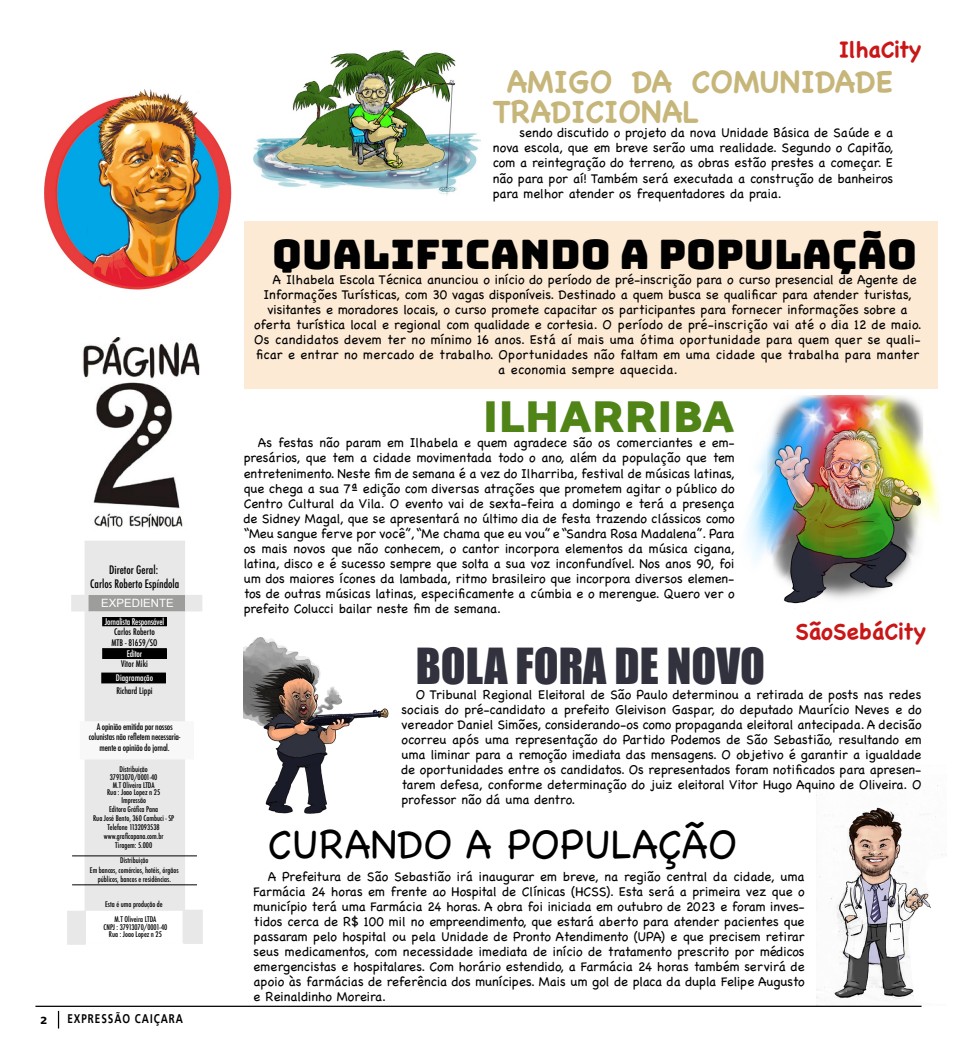
<style>
.page{position:relative;width:957px;height:1064px;background:#fff}
.page>*{position:absolute;margin:0;border:0;box-sizing:border-box;transform-origin:0 0}
.t1{font:45.62px "Impact";color:#31323e}
.t2{font:900 45.62px "Catamaran";color:#508417}
.t3{font:40.62px "Bungee";color:#000}
.t4{font:40.62px "Chalkboard";color:#000}
.t5{font:700 30.62px/30px "Chalkboard";color:#c6b67a}
.t6{font:700 22.5px "Chalkboard";color:#c91617}
.t7{font:700 13.75px "Frutiger Linotype";color:#000}
.t8{font:13.12px/15px "Chalkboard";color:#000;text-align:justify}
.t9{font:13.12px "Chalkboard";letter-spacing:.02em;color:#000}
.t10{font:700 12.5px "Frutiger Linotype";letter-spacing:.1em;color:#000;scale:.79 1}
.t11{font:500 condensed 11.38px/13.8px "Futura";color:#000;text-align:center}
.t12{font:11.38px "Arial";color:#fff}
.t13{font:500 condensed 8.88px/10.6px "Futura";letter-spacing:-.02em;color:#000;text-align:center}
.t14{font:500 condensed 8.88px/10.8px "Futura";color:#000}
.t15{font:500 condensed 8.88px "Futura";letter-spacing:-.02em;color:#fff}
.t16{font:500 condensed 8.88px "Futura";color:#fff}
.t17{font:500 condensed 7.62px/9.1px "Futura";color:#000;text-align:center}
</style>
<div class="page">
<svg style="left:58px;top:1010px;width:1px;height:18px"></svg>
<hr style="left:35px;top:1005px;width:886px;height:1px;background:#000">
<div style="left:244px;top:221px;width:693px;height:168px;background:#fdead4"></div>
<img style="left:44px;top:89px;width:187px;height:201px">
<div style="left:85px;top:540px;width:100px;height:403px;background:#e8e8e8"></div>
<hr style="left:72px;top:855px;width:125px;height:1px;background:#000">
<hr style="left:72px;top:884px;width:125px;height:1px;background:#000">
<div style="left:85px;top:910px;width:98px;height:34px;background:#fff;border:1px solid #fff"></div>
<div style="left:67px;top:910px;width:19px;height:34px;background:#e8e8e8"></div>
<div style="left:184px;top:909px;width:19px;height:34px;background:#e8e8e8"></div>
<div style="left:80px;top:721px;width:114px;height:38px;background:#f8f8f8"></div>
<div style="left:103px;top:648px;width:63px;height:10px;background:#000"></div>
<div style="left:102px;top:648px;width:65px;height:10px;border:1px solid #000"></div>
<div style="left:88px;top:595px;width:97px;height:16px;background:#9d9d9c"></div>
<div style="left:71px;top:594px;width:17px;height:17px;background:#e8e8e8;border:1px solid #e8e8e8"></div>
<div style="left:103px;top:617px;width:63px;height:8px;background:#000"></div>
<div style="left:102px;top:616px;width:65px;height:10px;border:1px solid #000"></div>
<div style="left:185px;top:594px;width:17px;height:17px;background:#e8e8e8;border:1px solid #e8e8e8"></div>
<div style="left:102px;top:673px;width:63px;height:9px;background:#000"></div>
<div style="left:101px;top:672px;width:65px;height:11px;border:1px solid #000"></div>
<img style="left:82px;top:338px;width:118px;height:190px">
<img style="left:254px;top:50px;width:226px;height:145px">
<img style="left:746px;top:396px;width:195px;height:213px">
<img style="left:244px;top:637px;width:145px;height:177px">
<img style="left:816px;top:774px;width:130px;height:231px">
<p class="t11" style="left:90px;top:562px;width:91px">Diretor Geral:<br>Carlos Roberto Espíndola</p>
<p class="t12" style="left:101px;top:595px;width:74px">EXPEDIENTE</p>
<p class="t15" style="left:105px;top:615px;width:61px">Jornalista Responsável</p>
<p class="t14" style="left:112px;top:626px;width:47px">Carlos Roberto<br>MTB - 81659/SO</p>
<p class="t15" style="left:127px;top:647px;width:17px">Editor</p>
<p class="t14" style="left:121px;top:658px;width:28px">Vitor Miki</p>
<p class="t16" style="left:116px;top:671px;width:39px">Diagramação</p>
<p class="t14" style="left:116px;top:685px;width:38px">Richard Lippi</p>
<p class="t13" style="left:89px;top:721px;width:93px">A opinião emitida por nossos colunistas não refletem necessaria&shy;mente a opinião do jornal.</p>
<p class="t17" style="left:107px;top:765px;width:54px;line-height:7.6px">Distribuição<br>37913070/0001-40<br>M.T Oliveira LTDA<br>Rua : Joao Lopez n 25<br>Impressão</p>
<p class="t17" style="left:93px;top:804px;width:83px">Editora Gráfica Pana<br>Rua José Bento, 360 Cambuci - SP<br>Telefone 1132093538 www.graficapana.com.br<br>Tiragem: 5.000</p>
<p class="t17" style="left:90px;top:855px;width:90px">Distribuição<br>Em bancas, comércios, hotéis, órgãos públicos, bancos e residências.</p>
<p class="t17" style="left:105px;top:899px;width:59px">Esta é uma produção de</p>
<p class="t17" style="left:104px;top:915px;width:65px;line-height:7.6px">M.T Oliveira LTDA<br>CNPJ : 37913070/0001-40<br>Rua : Joao Lopez n 25</p>
<p class="t7" style="left:41px;top:1010px;width:8px">2</p>
<p class="t10" style="left:67px;top:1010px;width:148px">EXPRESSÃO CAIÇARA</p>
<h3 class="t6" style="left:838px;top:36px;width:84px">IlhaCity</h3>
<h3 class="t5" style="left:493px;top:67px;width:402px;text-indent:14px">AMIGO DA COMUNIDADE<br>TRADICIONAL</h3>
<p class="t8" style="left:493px;top:125px;width:402px;text-indent:33px">endo discutido o projeto da nova Unidade Básica de Saúde e a nova escola, que em breve serão uma realidade. Segundo o Capitão, com a reintegração do terreno, as obras estão prestes a começar. E não para por aí! Também será executada a construção de banheiros para melhor atender os frequentadores da praia.</p>
<h2 class="t3" style="left:272px;top:231px;width:646px">QUALIFICANDO A POPULAÇÃO</h2>
<p class="t8" style="left:273px;top:271px;width:645px">A Ilhabela Escola Técnica anunciou o início do período de pré-inscrição para o curso presencial de Agente de</p>
<p class="t8" style="left:263px;top:286px;width:649px">Informações Turísticas, com 30 vagas disponíveis. Destinado a quem busca se qualificar para atender turistas,</p>
<p class="t8" style="left:267px;top:301px;width:641px">visitantes e moradores locais, o curso promete capacitar os participantes para fornecer informações sobre a</p>
<p class="t8" style="left:254px;top:316px;width:669px">oferta turística local e regional com qualidade e cortesia. O período de pré-inscrição vai até o dia 12 de maio.</p>
<p class="t9" style="left:254px;top:331px;width:668px">Os candidatos devem ter no mínimo 16 anos. Está aí mais uma ótima oportunidade para quem quer se quali-</p>
<p class="t9" style="left:256px;top:346px;width:665px">ficar e entrar no mercado de trabalho. Oportunidades não faltam em uma cidade que trabalha para manter</p>
<p class="t9" style="left:498px;top:361px;width:181px">a economia sempre aquecida.</p>
<h1 class="t2" style="left:483px;top:390px;width:253px">ILHARRIBA</h1>
<p class="t8" style="left:244px;top:435px;width:492px;text-indent:14px">As festas não param em Ilhabela e quem agradece são os comerciantes e em&shy;presários, que tem a cidade movimentada todo o ano, além da população que tem entretenimento. Neste fim de semana é a vez do Ilharriba, festival de músicas latinas, que chega a sua 7ª edição com diversas atrações que prometem agitar o público do Centro Cultural da Vila. O evento vai de sexta-feira a domingo e terá a presença de Sidney Magal, que se apresentará no último dia de festa trazendo clássicos como “Meu sangue ferve por você”, “Me chama que eu vou” e “Sandra Rosa Madalena”. Para os mais novos que não conhecem, o cantor incorpora elementos da música cigana, latina, disco e é sucesso sempre que solta a sua voz inconfundível. Nos anos 90, foi um dos maiores ícones da lambada, ritmo brasileiro que incorpora diversos elemen&shy;tos de outras músicas latinas, especificamente a cúmbia e o merengue. Quero ver o prefeito Colucci bailar neste fim de semana.</p>
<h1 class="t1" style="left:416px;top:630px;width:351px">BOLA FORA DE NOVO</h1>
<p class="t8" style="left:401px;top:687px;width:521px;text-indent:14px">O Tribunal Regional Eleitoral de São Paulo determinou a retirada de posts nas redes sociais do pré-candidato a prefeito Gleivison Gaspar, do deputado Maurício Neves e do vereador Daniel Simões, considerando-os como propaganda eleitoral antecipada. A decisão ocorreu após uma representação do Partido Podemos de São Sebastião, resultando em uma liminar para a remoção imediata das mensagens. O objetivo é garantir a igualdade de oportunidades entre os candidatos. Os representados foram notificados para apresen&shy;tarem defesa, conforme determinação do juiz eleitoral Vitor Hugo Aquino de Oliveira. O professor não dá uma dentro.</p>
<h3 class="t6" style="left:795px;top:618px;width:132px">SãoSebáCity</h3>
<h2 class="t4" style="left:268px;top:819px;width:471px">CURANDO A POPULAÇÃO</h2>
<p class="t8" style="left:254px;top:868px;width:552px;text-indent:14px">A Prefeitura de São Sebastião irá inaugurar em breve, na região central da cidade, uma Farmácia 24 horas em frente ao Hospital de Clínicas (HCSS). Esta será a primeira vez que o município terá uma Farmácia 24 horas. A obra foi iniciada em outubro de 2023 e foram inves&shy;tidos cerca de R$ 100 mil no empreendimento, que estará aberto para atender pacientes que passaram pelo hospital ou pela Unidade de Pronto Atendimento (UPA) e que precisem retirar seus medicamentos, com necessidade imediata de início de tratamento prescrito por médicos emergencistas e hospitalares. Com horário estendido, a Farmácia 24 horas também servirá de apoio às farmácias de referência dos munícipes. Mais um gol de placa da dupla Felipe Augusto e Reinaldinho Moreira.</p>
</div>
